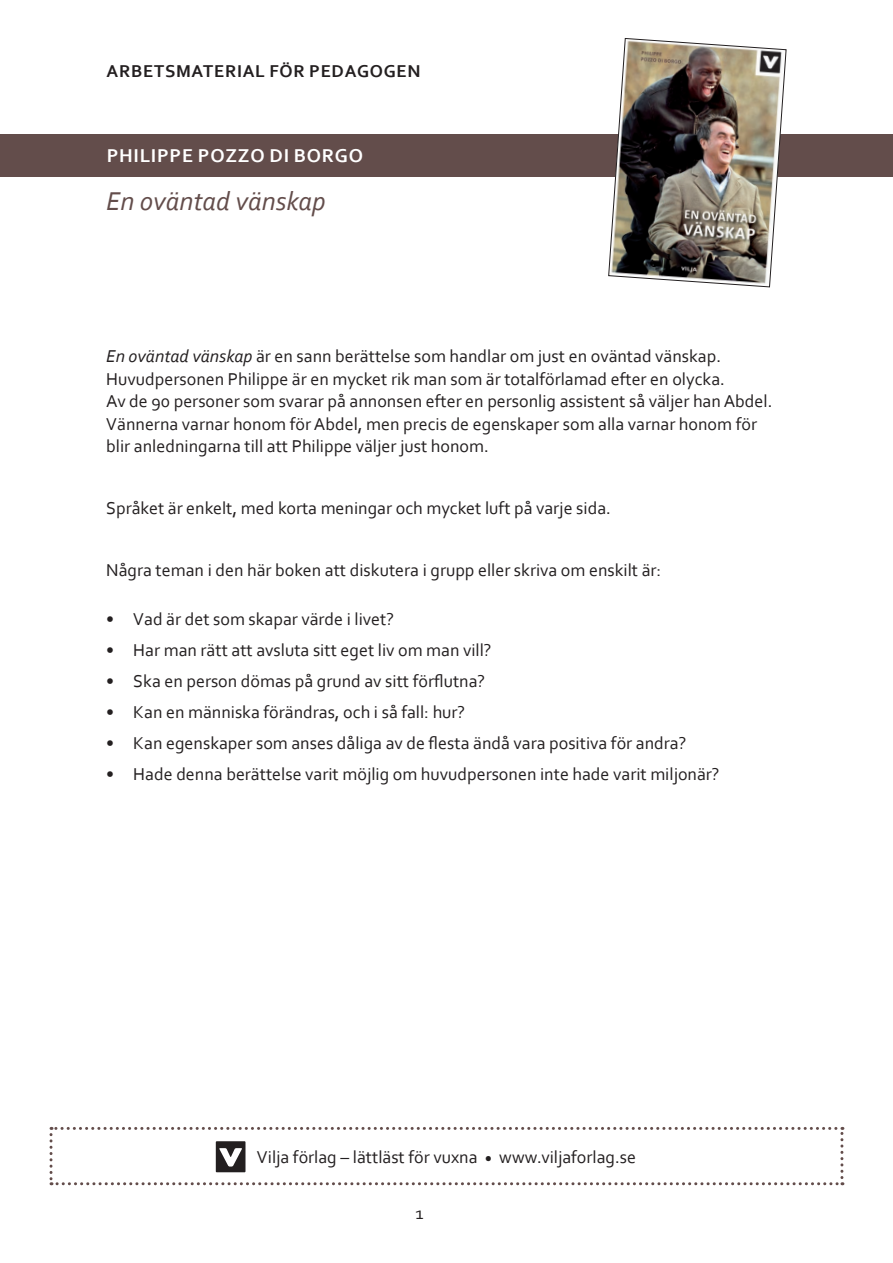
<style>
.page{position:relative;width:893px;height:1263px;background:#fff}
.page>*{position:absolute;margin:0;border:0;box-sizing:border-box;transform-origin:0 0}
.t1{font:italic 27px "Corbel";color:#634d4b}
.t2{font:700 19.5px "Corbel";letter-spacing:.04em;color:#fff}
.t3{font:18px/22.5px "Corbel";color:#231f20}
.t4{font:700 18px "Corbel";letter-spacing:.04em;color:#231f20}
.s1{font-style:italic}
</style>
<div class="page">
<svg style="left:50px;top:1127px;width:793px;height:58px"></svg>
<div style="left:0;top:134px;width:893px;height:42px;background:#634d4b"></div>
<img style="left:608px;top:38px;width:178px;height:249px">
<p class="t4" style="left:107px;top:60px;width:315px">ARBETSMATERIAL FÖR PEDAGOGEN</p>
<p class="t2" style="left:107px;top:144px;width:258px">PHILIPPE POZZO DI BORGO</p>
<h1 class="t1" style="left:106px;top:184px;width:221px">En oväntad vänskap</h1>
<p class="t3" style="left:106px;top:344px;width:668px"><span class="s1">En oväntad vänskap</span> är en sann berättelse som handlar om just en oväntad vänskap.<br>Huvudpersonen Philippe är en mycket rik man som är totalförlamad efter en olycka.<br>Av de 90 personer som svarar på annonsen efter en personlig assistent så väljer han Abdel.<br>Vännerna varnar honom för Abdel, men precis de egenskaper som alla varnar honom för blir anledningarna till att Philippe väljer just honom.</p>
<p class="t3" style="left:106px;top:496px;width:506px">Språket är enkelt, med korta meningar och mycket luft på varje sida.</p>
<p class="t3" style="left:106px;top:558px;width:557px">Några teman i den här boken att diskutera i grupp eller skriva om enskilt är:</p>
<p class="t3" style="left:106px;top:607px;width:289px">• Vad är det som skapar värde i livet?</p>
<p class="t3" style="left:106px;top:638px;width:387px">• Har man rätt att avsluta sitt eget liv om man vill?</p>
<p class="t3" style="left:106px;top:669px;width:380px">• Ska en person dömas på grund av sitt förflutna?</p>
<p class="t3" style="left:106px;top:700px;width:360px">• Kan en människa förändras, och i så fall: hur?</p>
<p class="t3" style="left:106px;top:731px;width:582px">• Kan egenskaper som anses dåliga av de flesta ändå vara positiva för andra?</p>
<p class="t3" style="left:106px;top:762px;width:615px">• Hade denna berättelse varit möjlig om huvudpersonen inte hade varit miljonär?</p>
<p class="t3" style="left:257px;top:1145px;width:381px">Vilja förlag – lättläst för vuxna <sub>•</sub> www.viljaforlag.se</p>
<p class="t3" style="left:416px;top:1201px;width:10px">1</p>
</div>
